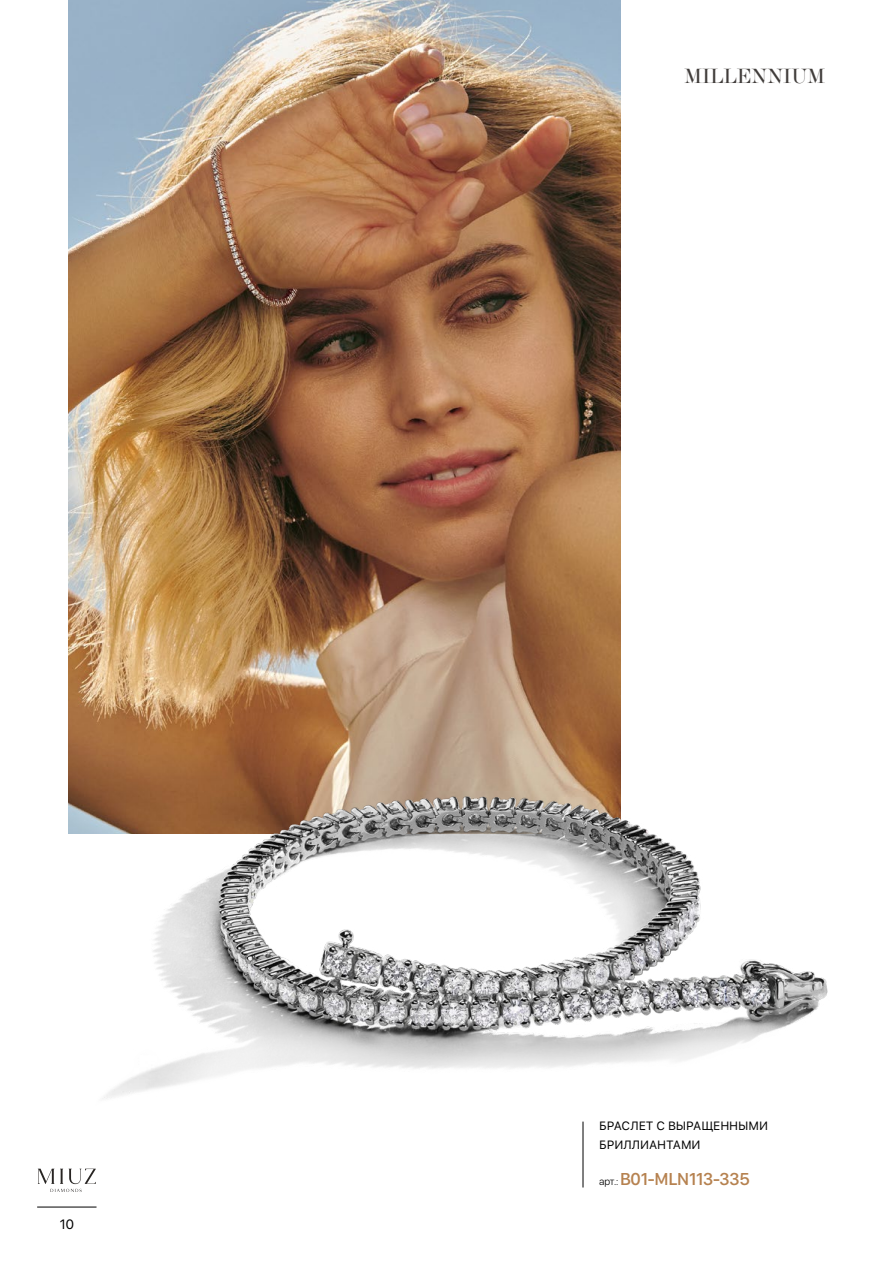
<style>
.page{position:relative;width:893px;height:1263px;background:#fff}
.page>*{position:absolute;margin:0;border:0;box-sizing:border-box;transform-origin:0 0}
.Paragraph_Style_1{font:21px "Baron MT Modern Cyr";color:#403c3a}
.t1{font:500 18px "SF Compact Display";letter-spacing:-.01em;color:#b68250}
.t2{font:13.5px "SF Pro Display";color:#000}
.t3{font:12px/19.5px "SFUI Text";letter-spacing:-.005em;color:#000}
.s1{font-family:"SF Pro Display";font-weight:300;font-size:10.5px;color:#000}
</style>
<div class="page">
<img style="left:68px;top:0;width:553px;height:763px">
<img style="left:68px;top:763px;width:760px;height:390px">
<hr style="left:583px;top:1121px;width:1px;height:66px;background:#000">
<hr style="left:37px;top:1207px;width:60px;height:1px;background:#000">
<svg style="left:38px;top:1169px;width:58px;height:23px"></svg>
<p class="t2" style="left:60px;top:1216px;width:16px">10</p>
<p class="Paragraph_Style_1" style="left:685px;top:65px;width:142px">MILLENNIUM</p>
<p class="t3" style="left:599px;top:1116px;width:170px">БРАСЛЕТ C ВЫРАЩЕННЫМИ<br>БРИЛЛИАНТАМИ</p>
<p class="t1" style="left:599px;top:1168px;width:152px"><span class="s1">арт.:</span> B01-MLN113-335</p>
</div>
